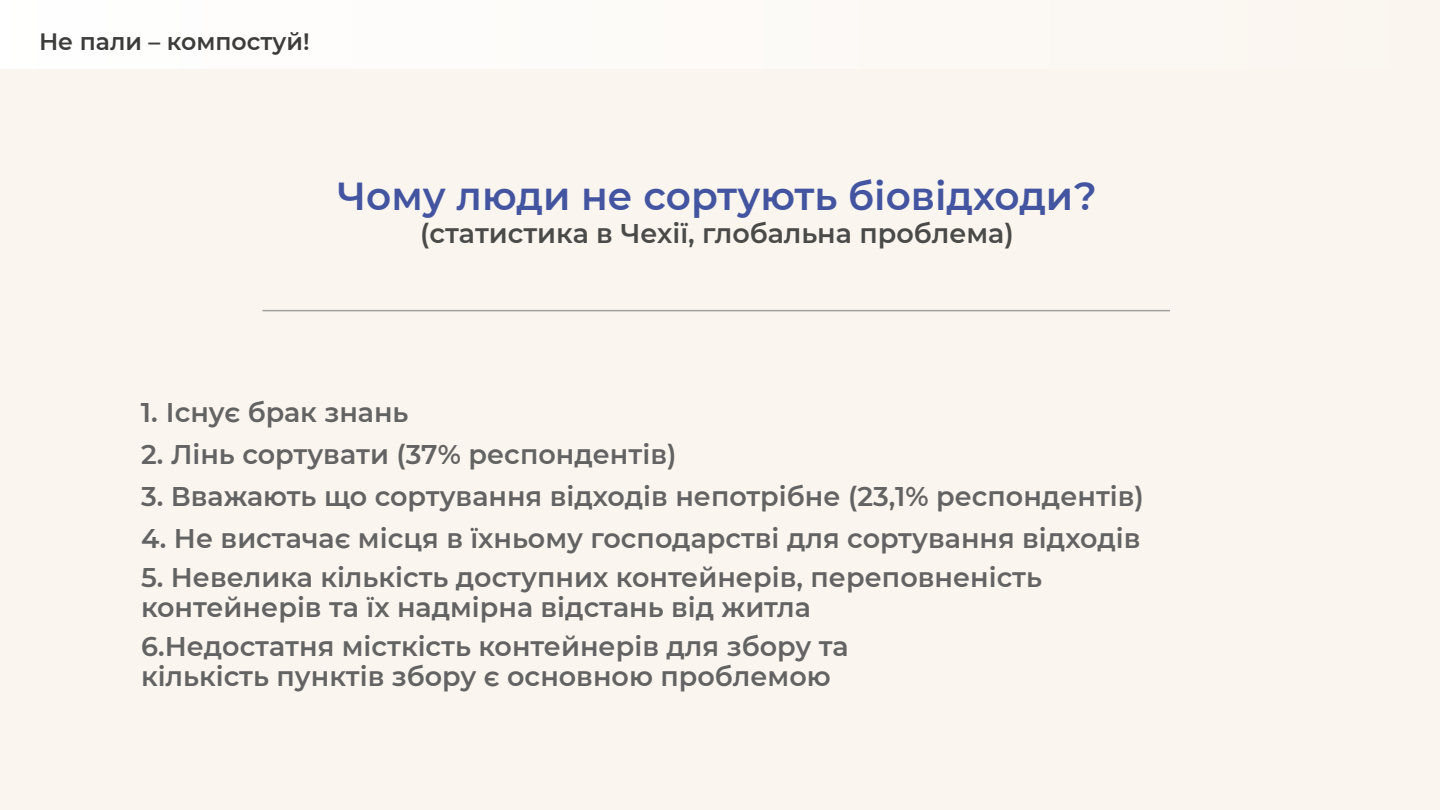
<style>
.page{position:relative;width:1440px;height:810px;background:#faf5ef}
.page>*{position:absolute;margin:0;border:0;box-sizing:border-box;transform-origin:0 0}
.t1{font:600 39px "Montserrat";color:#4354a1}
.t2{font:600 27px/30px "Montserrat";color:#646363}
.t3{font:600 27px "Montserrat";color:#4a4a49}
.t4{font:600 23.62px "Montserrat";color:#3c3c3b}
</style>
<div class="page">
<div style="left:0;top:0;width:1440px;height:69px;background:#fdfaf7"></div>
<hr style="left:263px;top:310px;width:906px;height:1px;background:#4a4a49">
<p class="t4" style="left:39px;top:25px;width:272px">Не пали – компостуй!</p>
<h1 class="t1" style="left:337px;top:169px;width:761px">Чому люди не сортують біовідходи?</h1>
<p class="t3" style="left:420px;top:214px;width:595px">(статистика в Чехії, глобальна проблема)</p>
<p class="t2" style="left:141px;top:396px;width:269px">1. Існує брак знань</p>
<p class="t2" style="left:141px;top:438px;width:537px">2. Лінь сортувати (37% респондентів)</p>
<p class="t2" style="left:141px;top:480px;width:1005px">3. Вважають що cортування відходів непотрібне (23,1% респондентів)</p>
<p class="t2" style="left:141px;top:522px;width:1001px">4. Не вистачає місця в їхньому господарстві для сортування відходів</p>
<p class="t2" style="left:141px;top:561px;width:903px">5. Невелика кількість доступних контейнерів, переповненість контейнерів та їх надмірна відстань від житла</p>
<p class="t2" style="left:141px;top:630px;width:709px">6.Недостатня місткість контейнерів для збору та кількість пунктів збору є основною проблемою</p>
</div>
